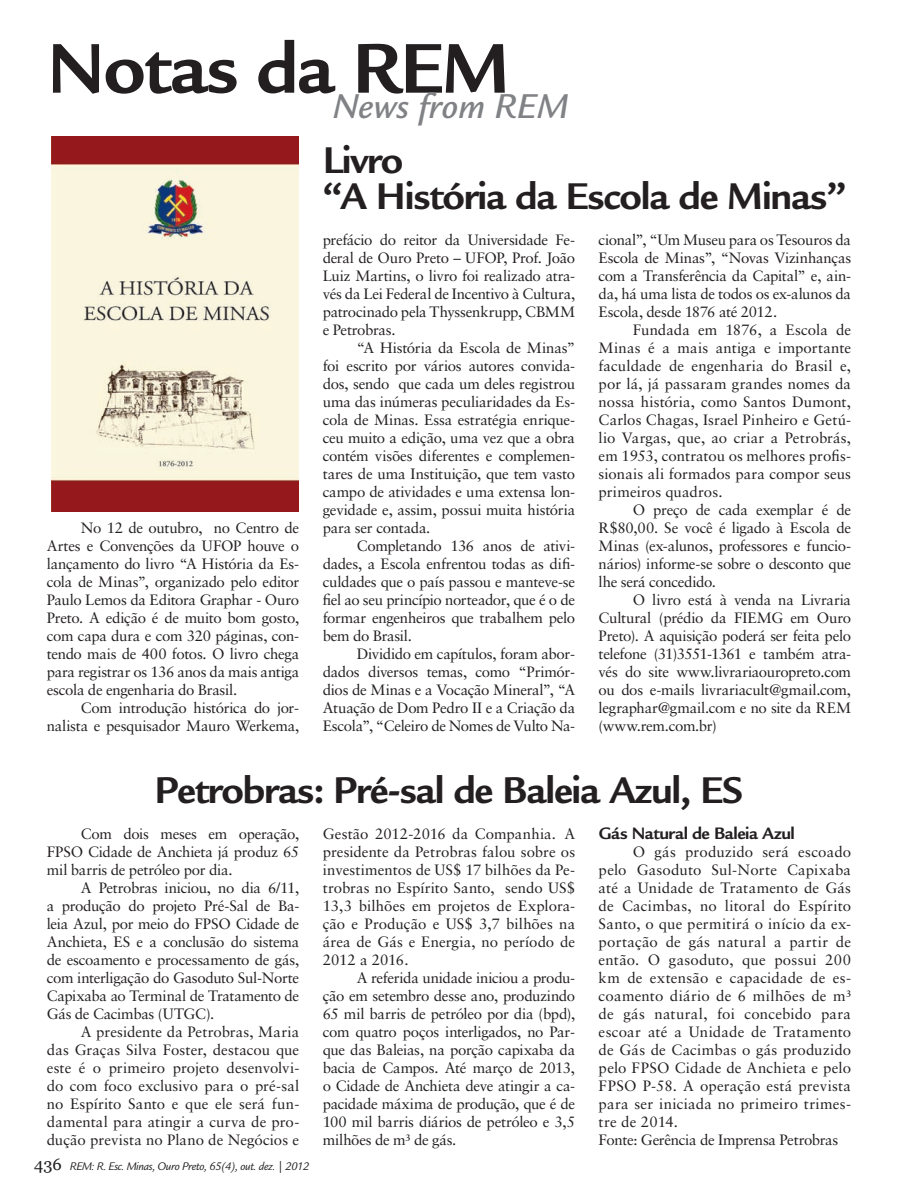
<style>
.page{position:relative;width:915px;height:1191px;background:#fff}
.page>*{position:absolute;margin:0;border:0;box-sizing:border-box;transform-origin:0 0}
.t1{font:700 76.5px "Legacy Sans";letter-spacing:-.025em;color:#231f20}
.titulo_-_PT{font:700 40.5px "Legacy Sans";letter-spacing:-.03em;color:#231f20}
.t2{font:italic 500 37.5px "Legacy Sans";color:#808285}
.Subtítulo{font:700 18px "Legacy Sans";letter-spacing:-.025em;color:#231f20}
.texto_-_PT{font:15px/18px "Sabon LT Std";letter-spacing:-.015em;color:#231f20;text-align:justify}
.t3{font:italic 12px "Legacy Sans";letter-spacing:-.025em;color:#231f20}
.s1{font-family:"Georgia";font-style:normal;font-size:16.5px}
</style>
<div class="page">
<img style="left:51px;top:137px;width:247px;height:374px">
<p class="t1" style="left:47px;top:24px;width:464px">Notas da REM</p>
<p class="t2" style="left:332px;top:85px;width:237px">News from REM</p>
<p class="texto_-_PT" style="left:47px;top:518px;width:254px;text-indent:34px">No 12 de outubro, no Centro de Artes e Convenções da UFOP houve o lançamento do livro “A História da Es&shy;cola de Minas”, organizado pelo editor Paulo Lemos da Editora Graphar - Ouro Preto. A edição é de muito bom gosto, com capa dura e com 320 páginas, con&shy;tendo mais de 400 fotos. O livro chega para registrar os 136 anos da mais antiga escola de engenharia do Brasil.</p>
<p class="texto_-_PT" style="left:47px;top:698px;width:254px;text-align:right">Com introdução histórica do jor&shy;nalista e pesquisador Mauro Werkema,</p>
<p class="titulo_-_PT" style="left:322px;top:137px;width:82px">Livro</p>
<p class="titulo_-_PT" style="left:322px;top:173px;width:525px">“A História da Escola de Minas”</p>
<p class="texto_-_PT" style="left:322px;top:230px;width:254px">prefácio do reitor da Universidade Fe&shy;deral de Ouro Preto – UFOP, Prof. João Luiz Martins, o livro foi realizado atra&shy;vés da Lei Federal de Incentivo à Cultura, patrocinado pela Thyssenkrupp, CBMM e Petrobras.</p>
<p class="texto_-_PT" style="left:322px;top:338px;width:254px;text-indent:34px">“A História da Escola de Minas” foi escrito por vários autores convida&shy;dos, sendo que cada um deles registrou uma das inúmeras peculiaridades da Es&shy;cola de Minas. Essa estratégia enrique&shy;ceu muito a edição, uma vez que a obra contém visões diferentes e complemen&shy;tares de uma Instituição, que tem vasto campo de atividades e uma extensa lon&shy;gevidade e, assim, possui muita história para ser contada.</p>
<p class="texto_-_PT" style="left:322px;top:536px;width:254px;text-indent:34px">Completando 136 anos de ativi&shy;dades, a Escola enfrentou todas as difi&shy;culdades que o país passou e manteve-se fiel ao seu princípio norteador, que é o de formar engenheiros que trabalhem pelo bem do Brasil.</p>
<p class="texto_-_PT" style="left:322px;top:644px;width:254px;text-indent:34px">Dividido em capítulos, foram abor&shy;dados diversos temas, como “Primór&shy;dios de Minas e a Vocação Mineral”, “A Atuação de Dom Pedro II e a Criação da Escola”, “Celeiro de Nomes de Vulto Na-</p>
<p class="texto_-_PT" style="left:598px;top:230px;width:254px">cional”, “Um Museu para os Tesouros da Escola de Minas”, “Novas Vizinhanças com a Transferência da Capital” e, ain&shy;da, há uma lista de todos os ex-alunos da Escola, desde 1876 até 2012.</p>
<p class="texto_-_PT" style="left:598px;top:320px;width:254px;text-indent:34px">Fundada em 1876, a Escola de Minas é a mais antiga e importante faculdade de engenharia do Brasil e, por lá, já passaram grandes nomes da nossa história, como Santos Dumont, Carlos Chagas, Israel Pinheiro e Getú&shy;lio Vargas, que, ao criar a Petrobrás, em 1953, contratou os melhores profis&shy;sionais ali formados para compor seus primeiros quadros.</p>
<p class="texto_-_PT" style="left:598px;top:500px;width:254px;text-indent:34px">O preço de cada exemplar é de R$80,00. Se você é ligado à Escola de Minas (ex-alunos, professores e funcio&shy;nários) informe-se sobre o desconto que lhe será concedido.</p>
<p class="texto_-_PT" style="left:598px;top:590px;width:254px;text-indent:34px">O livro está à venda na Livraria Cultural (prédio da FIEMG em Ouro Preto). A aquisição poderá ser feita pelo telefone (31)3551-1361 e também atra&shy;vés do site www.livrariaouropreto.com ou dos e-mails livrariacult@gmail.com, legraphar@gmail.com e no site da REM (www.rem.com.br)</p>
<p class="titulo_-_PT" style="left:155px;top:767px;width:589px">Petrobras: Pré-sal de Baleia Azul, ES</p>
<p class="texto_-_PT" style="left:47px;top:824px;width:254px;text-indent:34px">Com dois meses em operação, FPSO Cidade de Anchieta já produz 65 mil barris de petróleo por dia.</p>
<p class="texto_-_PT" style="left:47px;top:878px;width:254px;text-indent:34px">A Petrobras iniciou, no dia 6/11, a produção do projeto Pré-Sal de Ba&shy;leia Azul, por meio do FPSO Cidade de Anchieta, ES e a conclusão do sistema de escoamento e processamento de gás, com interligação do Gasoduto Sul-Norte Capixaba ao Terminal de Tratamento de Gás de Cacimbas (UTGC).</p>
<p class="texto_-_PT" style="left:47px;top:1022px;width:254px;text-indent:34px">A presidente da Petrobras, Maria das Graças Silva Foster, destacou que este é o primeiro projeto desenvolvi&shy;do com foco exclusivo para o pré-sal no Espírito Santo e que ele será fun&shy;damental para atingir a curva de pro&shy;dução prevista no Plano de Negócios e</p>
<p class="t3" style="left:34px;top:1159px;width:277px"><span class="s1">436</span> REM: R. Esc. Minas, Ouro Preto, 65(4), out. dez. | 2012</p>
<p class="texto_-_PT" style="left:322px;top:824px;width:254px">Gestão 2012-2016 da Companhia.   A presidente da Petrobras falou sobre os investimentos de US$ 17 bilhões da Pe&shy;trobras no Espírito Santo, sendo US$ 13,3 bilhões em projetos de Explora&shy;ção e Produção e US$ 3,7 bilhões na área de Gás e Energia, no período de 2012 a 2016.</p>
<p class="texto_-_PT" style="left:322px;top:968px;width:254px;text-indent:34px">A referida unidade iniciou a produ&shy;ção em setembro desse ano, produzindo 65 mil barris de petróleo por dia (bpd), com quatro poços interligados, no Par&shy;que das Baleias, na porção capixaba da bacia de Campos. Até março de 2013, o Cidade de Anchieta deve atingir a ca&shy;pacidade máxima de produção, que é de 100 mil barris diários de petróleo e 3,5 milhões de m³ de gás.</p>
<p class="Subtítulo" style="left:598px;top:823px;width:198px">Gás Natural de Baleia Azul</p>
<p class="texto_-_PT" style="left:598px;top:842px;width:254px;text-indent:34px">O gás produzido será escoado pelo Gasoduto Sul-Norte Capixaba até a Unidade de Tratamento de Gás de Cacimbas, no litoral do Espírito Santo, o que permitirá o início da ex&shy;portação de gás natural a partir de então. O gasoduto, que possui 200 km de extensão e capacidade de es&shy;coamento diário de 6 milhões de m³ de gás natural, foi concebido para escoar até a Unidade de Tratamento de Gás de Cacimbas o gás produzido pelo FPSO Cidade de Anchieta e pelo FPSO P-58. A operação está prevista para ser iniciada no primeiro trimes&shy;tre de 2014.</p>
<p class="texto_-_PT" style="left:598px;top:1130px;width:241px">Fonte: Gerência de Imprensa Petrobras</p>
</div>
